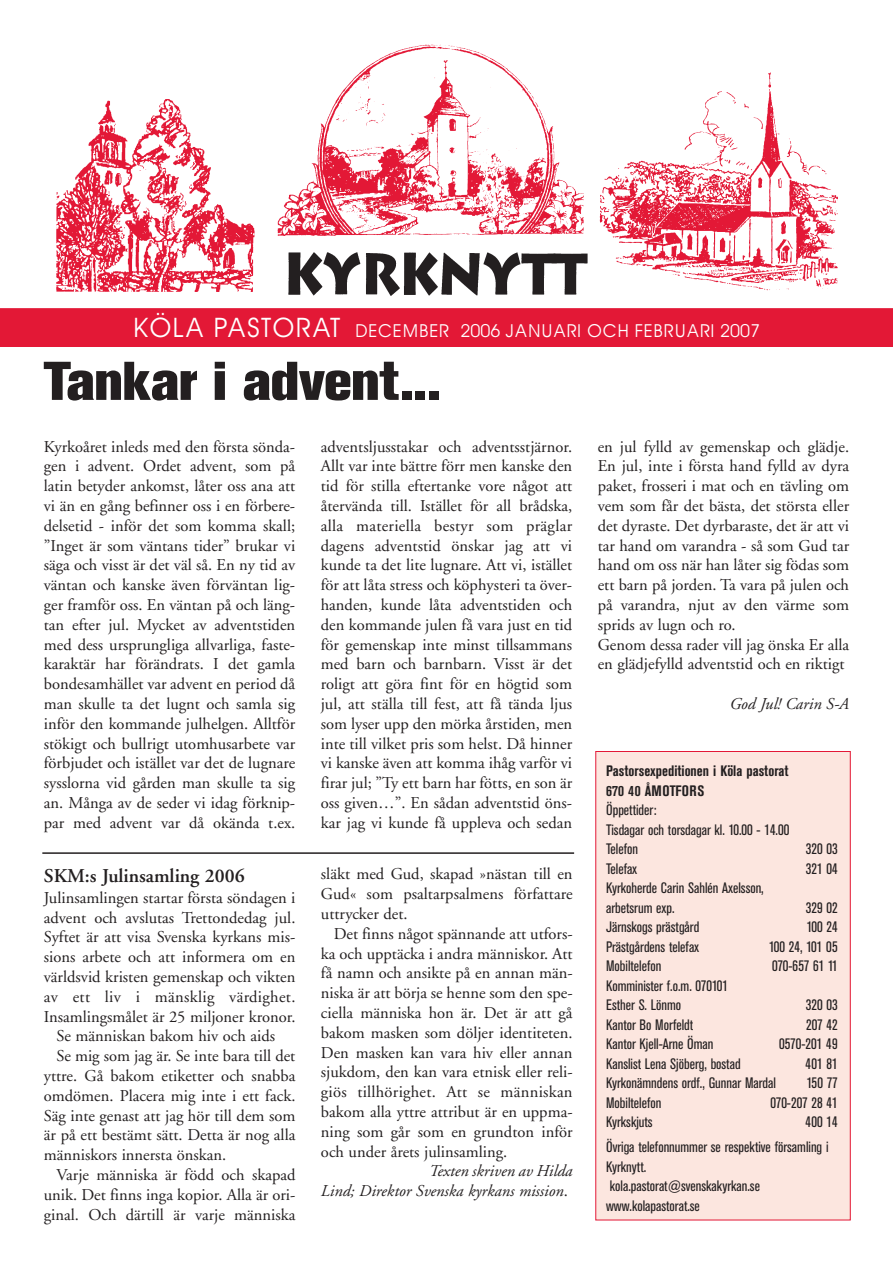
<style>
.page{position:relative;width:893px;height:1263px;background:#fff}
.page>*{position:absolute;margin:0;border:0;box-sizing:border-box;transform-origin:0 0}
.t1{font:800 54px "Akzidenz Grotesk BE";color:#231f20}
.t2{font:600 19.5px "Adobe Garamond";color:#231f20}
.t3{font:18px "Avant Garde";color:#fff}
.t4{font:16.5px/19.8px "Adobe Garamond";color:#231f20;text-align:justify}
.t5{font:italic 16.5px/19.8px "Adobe Garamond";color:#231f20;text-align:right}
.t6{font:16.5px "Adobe Garamond";letter-spacing:.02em;color:#231f20}
.t7{font:condensed 15px/19.5px "Akzidenz Grotesk BE";color:#231f20}
.t8{font:700 condensed 15px/19.5px "Akzidenz Grotesk BE";color:#231f20}
.s1{font-size:27px}
.s2{font-style:normal}
</style>
<div class="page">
<img style="left:56px;top:44px;width:782px;height:248px">
<img style="left:272px;top:245px;width:322px;height:51px">
<div style="left:0;top:308px;width:892px;height:39px;background:#e31836"></div>
<div style="left:595px;top:752px;width:255px;height:468px;background:#fce6df"></div>
<hr style="left:42px;top:852px;width:532px;height:2px;background:#231f20">
<p class="t3" style="left:133px;top:324px;width:628px"><span class="s1">KÖLA PASTORAT</span> DECEMBER 2006 JANUARI OCH FEBRUARI 2007</p>
<h1 class="t1" style="left:44px;top:362px;width:398px">Tankar i advent...</h1>
<p class="t4" style="left:44px;top:438px;width:253px">Kyrkoåret inleds med den första sönda&shy;gen i advent. Ordet advent, som på latin betyder ankomst, låter oss ana att vi än en gång befinner oss i en förbere&shy;delsetid - inför det som komma skall; ”Inget är som väntans tider” brukar vi säga och visst är det väl så. En ny tid av väntan och kanske även förväntan lig&shy;ger framför oss. En väntan på och läng&shy;tan efter jul. Mycket av adventstiden med dess ursprungliga allvarliga, faste&shy;karaktär har förändrats. I det gamla bondesamhället var advent en period då man skulle ta det lugnt och samla sig inför den kommande julhelgen. Alltför stökigt och bullrigt utomhusarbete var förbjudet och istället var det de lugnare sysslorna vid gården man skulle ta sig an. Många av de seder vi idag förknip&shy;par med advent var då okända t.ex.</p>
<p class="t4" style="left:321px;top:438px;width:253px">adventsljusstakar och adventsstjärnor.<br>Allt var inte bättre förr men kanske den tid för stilla eftertanke vore något att återvända till. Istället för all brådska, alla materiella bestyr som präglar dagens adventstid önskar jag att vi kunde ta det lite lugnare. Att vi, istället för att låta stress och köphysteri ta över&shy;handen, kunde låta adventstiden och den kommande julen få vara just en tid för gemenskap inte minst tillsammans med barn och barnbarn. Visst är det roligt att göra fint för en högtid som jul, att ställa till fest, att få tända ljus som lyser upp den mörka årstiden, men inte till vilket pris som helst. Då hinner vi kanske även att komma ihåg varför vi firar jul; ”Ty ett barn har fötts, en son är oss given…”. En sådan adventstid öns&shy;kar jag vi kunde få uppleva och sedan</p>
<p class="t4" style="left:597px;top:438px;width:253px;text-align:left">en jul fylld av gemenskap och glädje.<br>En jul, inte i första hand fylld av dyra paket, frosseri i mat och en tävling om vem som får det bästa, det största eller det dyraste. Det dyrbaraste, det är att vi tar hand om varandra - så som Gud tar hand om oss när han låter sig födas som ett barn på jorden. Ta vara på julen och på varandra, njut av den värme som sprids av lugn och ro.<br>Genom dessa rader vill jag önska Er alla en glädjefylld adventstid och en riktigt</p>
<p class="t5" style="left:729px;top:695px;width:121px">God Jul! Carin S-A</p>
<p class="t8" style="left:606px;top:762px;width:184px">Pastorsexpeditionen i Köla pastorat<br>670 40 ÅMOTFORS</p>
<p class="t7" style="left:606px;top:801px;width:185px">Öppettider:<br>Tisdagar och torsdagar kl. 10.00 - 14.00<br>Telefon</p>
<p class="t7" style="left:805px;top:840px;width:33px">320 03</p>
<p class="t2" style="left:44px;top:868px;width:202px">SKM:s Julinsamling 2006</p>
<p class="t4" style="left:44px;top:889px;width:253px">Julinsamlingen startar första söndagen i</p>
<p class="t4" style="left:44px;top:909px;width:253px">advent och avslutas Trettondedag jul.</p>
<p class="t4" style="left:44px;top:929px;width:253px">Syftet är att visa Svenska kyrkans mis-</p>
<p class="t4" style="left:44px;top:949px;width:253px">sions arbete och att informera om en</p>
<p class="t4" style="left:44px;top:968px;width:253px">världsvid kristen gemenskap och vikten</p>
<p class="t6" style="left:44px;top:990px;width:253px">av ett liv i mänsklig värdighet.</p>
<p class="t4" style="left:44px;top:1008px;width:253px">Insamlingsmålet är 25 miljoner kronor.</p>
<p class="t4" style="left:57px;top:1028px;width:220px">Se människan bakom hiv och aids</p>
<p class="t4" style="left:57px;top:1048px;width:240px">Se mig som jag är. Se inte bara till det</p>
<p class="t4" style="left:44px;top:1067px;width:253px">yttre. Gå bakom etiketter och snabba</p>
<p class="t4" style="left:44px;top:1087px;width:253px">omdömen. Placera mig inte i ett fack.</p>
<p class="t4" style="left:44px;top:1107px;width:253px">Säg inte genast att jag hör till dem som</p>
<p class="t4" style="left:44px;top:1127px;width:253px">är på ett bestämt sätt. Detta är nog alla</p>
<p class="t4" style="left:44px;top:1147px;width:184px">människors innersta önskan.</p>
<p class="t4" style="left:57px;top:1166px;width:240px">Varje människa är född och skapad</p>
<p class="t4" style="left:44px;top:1186px;width:253px">unik. Det finns inga kopior. Alla är ori-</p>
<p class="t4" style="left:44px;top:1206px;width:253px">ginal. Och därtill är varje människa</p>
<p class="t4" style="left:321px;top:866px;width:253px">släkt med Gud, skapad »nästan till en Gud« som psaltarpsalmens författare uttrycker det.</p>
<p class="t4" style="left:321px;top:925px;width:253px;text-indent:13px">Det finns något spännande att utfors&shy;ka och upptäcka i andra människor. Att få namn och ansikte på en annan män&shy;niska är att börja se henne som den spe&shy;ciella människa hon är. Det är att gå bakom masken som döljer identiteten.<br>Den masken kan vara hiv eller annan sjukdom, den kan vara etnisk eller reli&shy;giös tillhörighet. Att se människan bakom alla yttre attribut är en uppma&shy;ning som går som en grundton inför och under årets julinsamling.</p>
<p class="t5" style="left:321px;top:1163px;width:253px">Texten skriven av Hilda<br>Lind; Direktor Svenska kyrkans mission<span class="s2">.</span></p>
<p class="t7" style="left:606px;top:860px;width:33px">Telefax</p>
<p class="t7" style="left:805px;top:860px;width:33px">321 04</p>
<p class="t7" style="left:606px;top:879px;width:159px">Kyrkoherde Carin Sahlén Axelsson, arbetsrum exp.</p>
<p class="t7" style="left:805px;top:899px;width:33px">329 02</p>
<p class="t7" style="left:606px;top:918px;width:95px">Järnskogs prästgård</p>
<p class="t7" style="left:806px;top:918px;width:32px">100 24</p>
<p class="t7" style="left:606px;top:938px;width:95px">Prästgårdens telefax</p>
<p class="t7" style="left:769px;top:938px;width:70px">100 24, 101 05</p>
<p class="t7" style="left:606px;top:957px;width:57px">Mobiltelefon</p>
<p class="t7" style="left:772px;top:957px;width:67px">070-657 61 11</p>
<p class="t7" style="left:606px;top:977px;width:123px">Komminister f.o.m. 070101<br>Esther S. Lönmo</p>
<p class="t7" style="left:805px;top:996px;width:33px">320 03</p>
<p class="t7" style="left:606px;top:1016px;width:89px">Kantor Bo Morfeldt</p>
<p class="t7" style="left:806px;top:1016px;width:33px">207 42</p>
<p class="t7" style="left:606px;top:1035px;width:109px">Kantor Kjell-Arne Öman</p>
<p class="t7" style="left:779px;top:1035px;width:60px">0570-201 49</p>
<p class="t7" style="left:606px;top:1055px;width:136px">Kanslist Lena Sjöberg, bostad</p>
<p class="t7" style="left:805px;top:1055px;width:34px">401 81</p>
<p class="t7" style="left:606px;top:1074px;width:171px">Kyrkonämndens ordf., Gunnar Mardal</p>
<p class="t7" style="left:806px;top:1074px;width:32px">150 77</p>
<p class="t7" style="left:606px;top:1094px;width:57px">Mobiltelefon</p>
<p class="t7" style="left:770px;top:1094px;width:69px">070-207 28 41</p>
<p class="t7" style="left:606px;top:1113px;width:48px">Kyrkskjuts</p>
<p class="t7" style="left:606px;top:1110px;width:233px;line-height:25.3px;text-indent:199px">400 14<br>Övriga telefonnummer se respektive församling i</p>
<p class="t7" style="left:606px;top:1158px;width:155px">Kyrknytt. kola.pastorat@svenskakyrkan.se www.kolapastorat.se</p>
</div>
